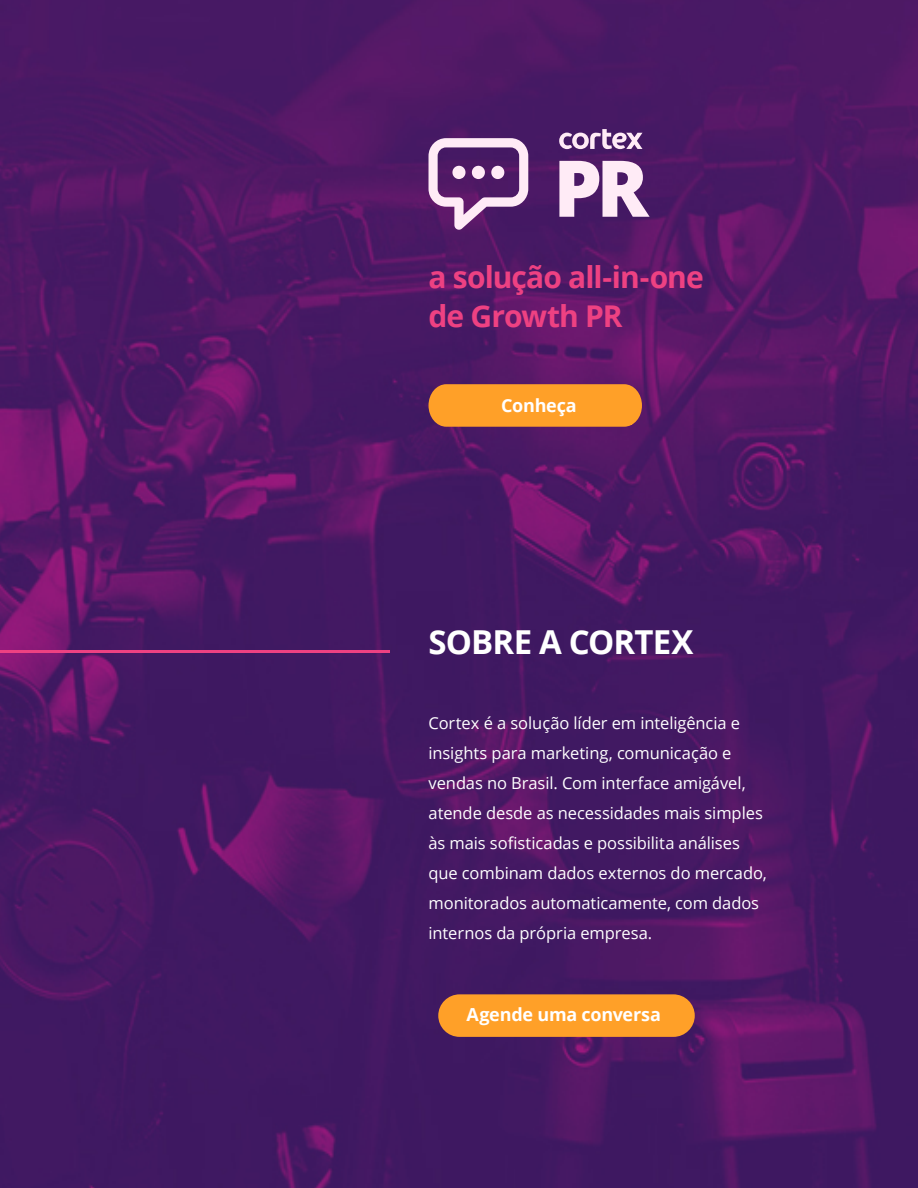
<style>
.page{position:relative;width:918px;height:1188px;background:#fff}
.page>*{position:absolute;margin:0;border:0;box-sizing:border-box;transform-origin:0 0}
.t1{font:700 33px "Open Sans";letter-spacing:-.025em;color:#fff}
.t2{font:700 30px/39px "Open Sans";letter-spacing:-.03em;color:#ee4182}
.t3{font:700 18px "Open Sans";letter-spacing:-.015em;color:#fff}
.t4{font:16.5px/30px "Open Sans";letter-spacing:-.005em;color:#fff}
</style>
<div class="page">
<img style="left:0;top:0;width:918px;height:1188px">
<hr style="left:0;top:650px;width:389px;height:2px;background:#ee4182">
<svg style="left:429px;top:384px;width:213px;height:43px;background:#ed922e"></svg>
<div style="left:446px;top:398px;width:186px;height:27px;background:#ffa028"></div>
<div style="left:438px;top:994px;width:257px;height:43px;background:#ffa028;border-radius:21px"></div>
<svg style="left:559px;top:129px;width:84px;height:21px;background:#9573a2"></svg>
<svg style="left:429px;top:138px;width:99px;height:92px;background:#8c6298"></svg>
<svg style="left:559px;top:161px;width:91px;height:56px;background:#bfa1c3"></svg>
<h2 class="t2" style="left:429px;top:257px;width:277px">a solução all-in-one de Growth PR</h2>
<p class="t3" style="left:501px;top:393px;width:77px">Conheça</p>
<h1 class="t1" style="left:429px;top:619px;width:266px">SOBRE A CORTEX</h1>
<p class="t4" style="left:429px;top:708px;width:340px">Cortex é a solução líder em inteligência e insights para marketing, comunicação e vendas no Brasil. Com interface amigável, atende desde as necessidades mais simples às mais sofisticadas e possibilita análises que combinam dados externos do mercado, monitorados automaticamente, com dados internos da própria empresa.</p>
<p class="t3" style="left:467px;top:1001px;width:196px">Agende uma conversa</p>
</div>
